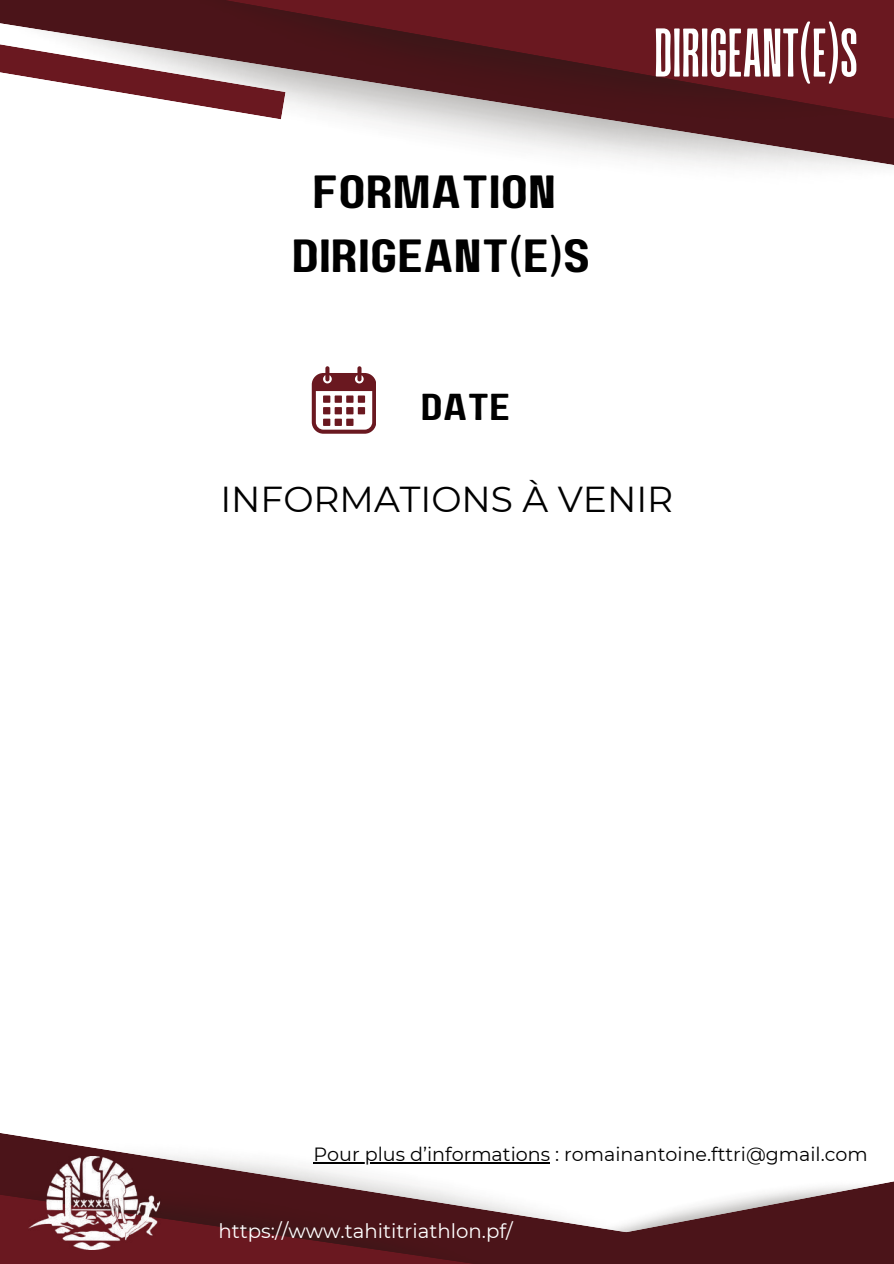
<style>
.page{position:relative;width:894px;height:1264px;background:#fff}
.page>*{position:absolute;margin:0;border:0;box-sizing:border-box;transform-origin:0 0}
.t1{font:72.6px "Paalalabas Display Condens BETA";color:#fff}
.t2{font:46.5px/64.2px "Paalalabas Display Wide BETA";color:#000;text-align:center}
.t3{font:37.5px "Paalalabas Display Wide BETA";color:#000}
.t4{font:36px "Montserrat";color:#000}
.t5{font:19.8px "Montserrat";color:#fff}
.t6{font:19.05px "Montserrat";color:#000}
</style>
<div class="page">
<svg style="left:0;top:0;width:127px;height:34px;fill:#4b1419"></svg>
<img style="left:127px;top:0;width:766px;height:168px">
<svg style="left:225px;top:0;width:668px;height:123px;fill:#6a1820"></svg>
<svg style="left:0;top:34px;width:285px;height:85px"></svg>
<svg style="left:829px;top:1181px;width:64px;height:82px"></svg>
<svg style="left:0;top:1133px;width:829px;height:130px"></svg>
<img style="left:0;top:1151px;width:557px;height:34px">
<svg style="left:0;top:1185px;width:637px;height:78px;fill:#4b1519"></svg>
<svg style="left:312px;top:366px;width:64px;height:68px"></svg>
<div style="left:323px;top:395px;width:7px;height:8px;background:#6a1820"></div>
<div style="left:323px;top:407px;width:7px;height:7px;background:#6a1820"></div>
<div style="left:323px;top:418px;width:7px;height:8px;background:#6a1820"></div>
<div style="left:334px;top:395px;width:8px;height:8px;background:#6a1820"></div>
<div style="left:334px;top:407px;width:8px;height:7px;background:#6a1820"></div>
<div style="left:334px;top:418px;width:8px;height:8px;background:#6a1820"></div>
<div style="left:346px;top:395px;width:7px;height:8px;background:#6a1820"></div>
<div style="left:346px;top:407px;width:7px;height:7px;background:#6a1820"></div>
<div style="left:346px;top:418px;width:7px;height:8px;background:#6a1820"></div>
<div style="left:358px;top:395px;width:7px;height:8px;background:#6a1820"></div>
<div style="left:358px;top:407px;width:7px;height:7px;background:#6a1820"></div>
<img style="left:28px;top:1156px;width:137px;height:93px">
<hr style="left:313px;top:1162px;width:237px;height:1px;background:#000">
<h2 class="t2" style="left:292px;top:162px;width:300px">FORMATION<br>DIRIGEANT(E)S</h2>
<h3 class="t3" style="left:420px;top:391px;width:91px">DATE</h3>
<h1 class="t1" style="left:654px;top:21px;width:205px">DIRIGEANT(E)S</h1>
<h3 class="t4" style="left:220px;top:477px;width:454px">INFORMATIONS À VENIR</h3>
<p class="t6" style="left:313px;top:1142px;width:555px">Pour plus d’informations : romainantoine.fttri@gmail.com</p>
<p class="t5" style="left:218px;top:1218px;width:296px">https://www.tahititriathlon.pf/</p>
</div>
